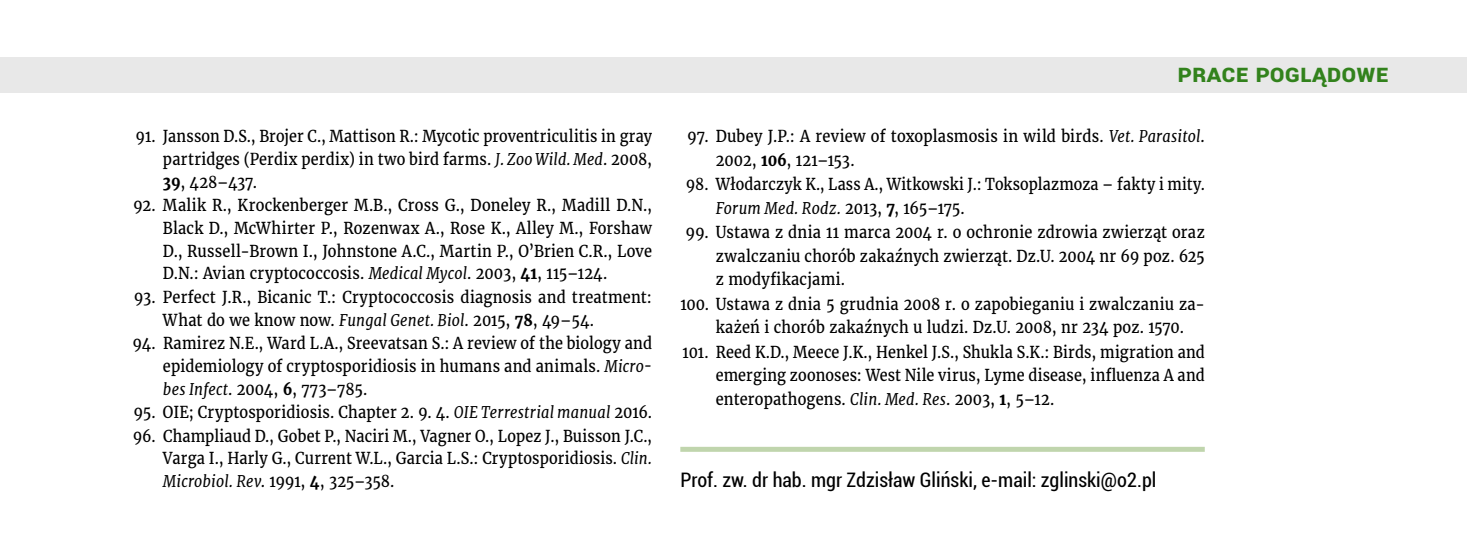
<style>
.page{position:relative;width:1467px;height:536px;background:#fff}
.page>*{position:absolute;margin:0;border:0;box-sizing:border-box;transform-origin:0 0}
.t1{font:700 25px "Roboto";color:#32821c}
.t2{font:condensed 20px "Roboto";color:#000}
.t3{font:16.25px/22.8px "Merriweather";letter-spacing:.015em;color:#000;scale:.9 1}
.t4{font:16.25px/22.8px "Merriweather";letter-spacing:.015em;color:#000;text-align:justify;scale:.89 1}
.t5{font:16.25px/23.8px "Merriweather";letter-spacing:.015em;color:#000;scale:.88 1}
.s1{font-style:italic}
.s2{font-weight:700}
</style>
<div class="page">
<div style="left:680px;top:447px;width:525px;height:5px;background:#c0d5ad"></div>
<div style="left:0;top:58px;width:1467px;height:35px;background:#e8e8e8"></div>
<p class="t4" style="left:163px;top:125px;width:551px;text-indent:-27px">91. Jansson D.S., Brojer C., Mattison R.: Mycotic proventriculitis in gray partridges (Perdix perdix) in two bird farms. <span class="s1">J. Zoo Wild. Med</span>. 2008, <span class="s2">39</span>, 428–437.</p>
<p class="t3" style="left:163px;top:194px;width:545px;text-align:justify;text-indent:-30px">92. Malik R., Krockenberger M.B., Cross G., Doneley R., Madill D.N., Black D., McWhirter P., Rozenwax A., Rose K., Alley M., Forshaw D., Russell-Brown I., Johnstone A.C., Martin P., O’Brien C.R., Love D.N.: Avian cryptococcosis. <span class="s1">Medical Mycol</span>. 2003, <span class="s2">41</span>, 115–124.</p>
<p class="t3" style="left:163px;top:286px;width:545px;text-indent:-29px">93. Perfect J.R., Bicanic T.: Cryptococcosis diagnosis and treatment:<br>What do we know now. <span class="s1">Fungal Genet. Biol</span>. 2015, <span class="s2">78</span>, 49–54.</p>
<p class="t4" style="left:163px;top:332px;width:551px;text-indent:-30px">94. Ramirez N.E., Ward L.A., Sreevatsan S.: A review of the biology and epidemiology of cryptosporidiosis in humans and animals. <span class="s1">Micro&shy;bes Infect</span>. 2004, <span class="s2">6</span>, 773–785.</p>
<p class="t3" style="left:134px;top:401px;width:578px">95. OIE; Cryptosporidiosis. Chapter 2. 9. 4. <span class="s1">OIE Terrestrial manual</span> 2016.</p>
<p class="t4" style="left:163px;top:424px;width:551px;text-indent:-30px">96. Champliaud D., Gobet P., Naciri M., Vagner O., Lopez J., Buisson J.C., Varga I., Harly G., Current W.L., Garcia L.S.: Cryptosporidiosis. <span class="s1">Clin.<br>Microbiol. Rev</span>. 1991, <span class="s2">4</span>, 325–358.</p>
<h1 class="t1" style="left:1178px;top:56px;width:213px">Prace poglądowe</h1>
<p class="t3" style="left:716px;top:124px;width:545px;line-height:23.8px;text-indent:-29px">97. Dubey J.P.: A review of toxoplasmosis in wild birds. <span class="s1">Vet. Parasitol</span>.<br>2002, <span class="s2">106</span>, 121–153.</p>
<p class="t5" style="left:716px;top:172px;width:557px;text-indent:-30px">98. Włodarczyk K., Lass A., Witkowski J.: Toksoplazmoza – fakty i mity.<br><span class="s1">Forum Med. Rodz.</span> 2013, <span class="s2">7</span>, 165–175.</p>
<p class="t3" style="left:686px;top:221px;width:578px">99. Ustawa z dnia 11 marca 2004 r. o ochronie zdrowia zwierząt oraz</p>
<p class="t3" style="left:716px;top:244px;width:545px">zwalczaniu chorób zakaźnych zwierząt. Dz.U. 2004 nr 69 poz. 625</p>
<p class="t3" style="left:716px;top:268px;width:145px">z modyfikacjami.</p>
<p class="t3" style="left:680px;top:292px;width:584px">100. Ustawa z dnia 5 grudnia 2008 r. o zapobieganiu i zwalczaniu za-</p>
<p class="t3" style="left:716px;top:316px;width:522px">każeń i chorób zakaźnych u ludzi. Dz.U. 2008, nr 234 poz. 1570.</p>
<p class="t4" style="left:683px;top:340px;width:588px">101. Reed K.D., Meece J.K., Henkel J.S., Shukla S.K.: Birds, migration and</p>
<p class="t4" style="left:716px;top:364px;width:551px">emerging zoonoses: West Nile virus, Lyme disease, influenza A and</p>
<p class="t3" style="left:716px;top:388px;width:378px">enteropathogens. <span class="s1">Clin. Med. Res</span>. 2003, <span class="s2">1</span>, 5–12.</p>
<p class="t2" style="left:680px;top:466px;width:478px">Prof. zw. dr hab. mgr Zdzisław Gliński, e-mail: zglinski@o2.pl</p>
</div>
